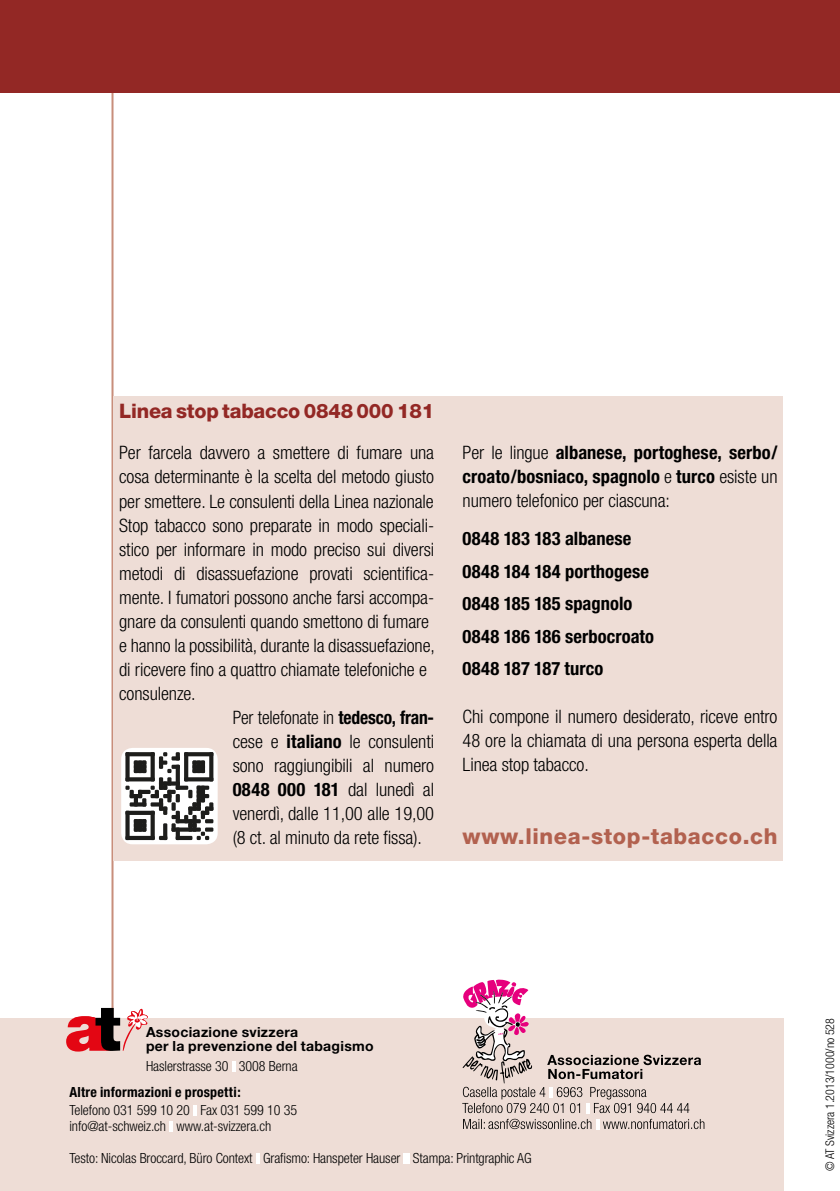
<style>
.page{position:relative;width:840px;height:1191px;background:#fff}
.page>*{position:absolute;margin:0;border:0;box-sizing:border-box;transform-origin:0 0}
.t1{font:800 22px "Helvetica Neue";letter-spacing:.03em;color:#b2614f}
.t2{font:800 20px "Helvetica Neue";letter-spacing:-.01em;color:#932825}
.t3{font:300 condensed 18.4px/24px "Helvetica Neue";letter-spacing:-.005em;color:#000;text-align:justify}
.t4{font:700 condensed 18.4px/32.6px "Helvetica Neue";letter-spacing:.005em;color:#000;text-align:justify}
.t5{font:300 condensed 14px/16px "Helvetica Neue";letter-spacing:-.005em;color:#000}
.t6{font:700 14px/14px "Helvetica Neue";letter-spacing:.02em;color:#000}
.t7{font:700 condensed 14px "Helvetica Neue";letter-spacing:.015em;color:#000}
.t8{font:300 condensed 12px "Helvetica Neue";letter-spacing:-.005em;color:#000}
.s1{font-weight:700}
.s2{font-weight:300}
</style>
<div class="page">
<hr style="left:111px;top:18px;width:2px;height:1126px;background:#c88e7b">
<div style="left:0;top:0;width:839px;height:93px;background:#932825"></div>
<div style="left:0;top:1018px;width:782px;height:173px;background:#eeddd6"></div>
<svg style="left:66px;top:1008px;width:82px;height:43px"></svg>
<svg style="left:232px;top:1061px;width:3px;height:11px"></svg>
<hr style="left:193px;top:1105px;width:4px;height:11px;background:#fff">
<hr style="left:169px;top:1121px;width:4px;height:11px;background:#fff">
<hr style="left:256px;top:1153px;width:4px;height:11px;background:#fff">
<div style="left:403px;top:1153px;width:6px;height:11px;background:#fff"></div>
<svg style="left:462px;top:979px;width:242px;height:150px"></svg>
<div style="left:113px;top:396px;width:669px;height:465px;background:#eeddd6"></div>
<div style="left:121px;top:748px;width:96px;height:96px;background:#fff;border-radius:11px"></div>
<svg style="left:125px;top:752px;width:4px;height:29px"></svg>
<svg style="left:125px;top:810px;width:4px;height:30px"></svg>
<div style="left:129px;top:790px;width:5px;height:8px;background:#1d1d1b"></div>
<hr style="left:134px;top:794px;width:4px;height:12px;background:#1d1d1b">
<svg style="left:125px;top:752px;width:30px;height:4px"></svg>
<svg style="left:134px;top:760px;width:12px;height:4px"></svg>
<div style="left:134px;top:764px;width:12px;height:5px;background:#1d1d1b"></div>
<hr style="left:134px;top:769px;width:12px;height:4px;background:#1d1d1b">
<svg style="left:125px;top:777px;width:30px;height:4px"></svg>
<svg style="left:129px;top:802px;width:17px;height:4px"></svg>
<div style="left:125px;top:810px;width:30px;height:5px;background:#1d1d1b"></div>
<hr style="left:134px;top:819px;width:12px;height:4px;background:#1d1d1b">
<hr style="left:134px;top:823px;width:12px;height:4px;background:#1d1d1b">
<hr style="left:134px;top:827px;width:12px;height:4px;background:#1d1d1b">
<hr style="left:125px;top:836px;width:30px;height:4px;background:#1d1d1b">
<svg style="left:125px;top:785px;width:4px;height:5px"></svg>
<svg style="left:138px;top:752px;width:75px;height:88px"></svg>
<p class="t2" style="left:119px;top:399px;width:316px">Linea stop tabacco 0848 000 181</p>
<p class="t3" style="left:119px;top:441px;width:316px">Per farcela davvero a smettere di fumare una</p>
<p class="t3" style="left:119px;top:465px;width:316px">cosa determinante è la scelta del metodo giusto</p>
<p class="t3" style="left:119px;top:489px;width:316px">per smettere. Le consulenti della Linea nazionale</p>
<p class="t3" style="left:119px;top:513px;width:316px">Stop tabacco sono preparate in modo speciali-</p>
<p class="t3" style="left:119px;top:537px;width:316px">stico per informare in modo preciso sui diversi</p>
<p class="t3" style="left:119px;top:561px;width:316px">metodi di disassuefazione provati scientifica-</p>
<p class="t3" style="left:119px;top:585px;width:316px">mente. I fumatori possono anche farsi accompa-</p>
<p class="t3" style="left:119px;top:609px;width:311px">gnare da consulenti quando smettono di fumare</p>
<p class="t3" style="left:119px;top:633px;width:317px">e hanno la possibilità, durante la disassuefazione,</p>
<p class="t3" style="left:119px;top:657px;width:309px">di ricevere fino a quattro chiamate telefoniche e</p>
<p class="t3" style="left:119px;top:681px;width:78px">consulenze.</p>
<p class="t3" style="left:232px;top:705px;width:203px">Per telefonate in <span class="s1">tedesco, fran-</span></p>
<p class="t3" style="left:232px;top:729px;width:203px">cese e <span class="s1">italiano</span> le consulenti</p>
<p class="t3" style="left:232px;top:753px;width:203px">sono raggiungibili al numero</p>
<p class="t3" style="left:232px;top:777px;width:203px"><span class="s1">0848 000 181</span> dal lunedì al</p>
<p class="t3" style="left:232px;top:801px;width:203px">venerdì, dalle 11,00 alle 19,00</p>
<p class="t3" style="left:232px;top:825px;width:190px">(8 ct. al minuto da rete fissa).</p>
<p class="t4" style="left:462px;top:440px;width:316px;line-height:24px"><span class="s2">Per le lingue</span> albanese, portoghese, serbo/ croato/bosniaco, spagnolo <span class="s2">e</span> turco <span class="s2">esiste un numero telefonico per ciascuna:</span></p>
<p class="t4" style="left:462px;top:522px;width:193px;text-align:left">0848 183 183 albanese<br>0848 184 184 porthogese<br>0848 185 185 spagnolo<br>0848 186 186 serbocroato<br>0848 187 187 turco</p>
<p class="t3" style="left:462px;top:704px;width:316px">Chi compone il numero desiderato, riceve entro 48 ore la chiamata di una persona esperta della Linea stop tabacco.</p>
<p class="t1" style="left:462px;top:823px;width:316px">www.linea-stop-tabacco.ch</p>
<p class="t6" style="left:146px;top:1024px;width:229px">Associazione svizzera<br>per la prevenzione del tabagismo</p>
<p class="t5" style="left:146px;top:1058px;width:153px">Haslerstrasse 30 3008 Berna</p>
<p class="t7" style="left:69px;top:1083px;width:173px">Altre informazioni e prospetti:</p>
<p class="t5" style="left:69px;top:1102px;width:229px">Telefono 031 599 10 20 Fax 031 599 10 35 info@at-schweiz.ch www.at-svizzera.ch</p>
<p class="t5" style="left:69px;top:1150px;width:463px">Testo: Nicolas Broccard, Büro Context Grafismo: Hanspeter Hauser Stampa: Printgraphic AG</p>
<p class="t8" style="left:822px;top:1171px;width:155px;rotate:-90deg">© AT Svizzera 1.2013/1000/no 528</p>
</div>
